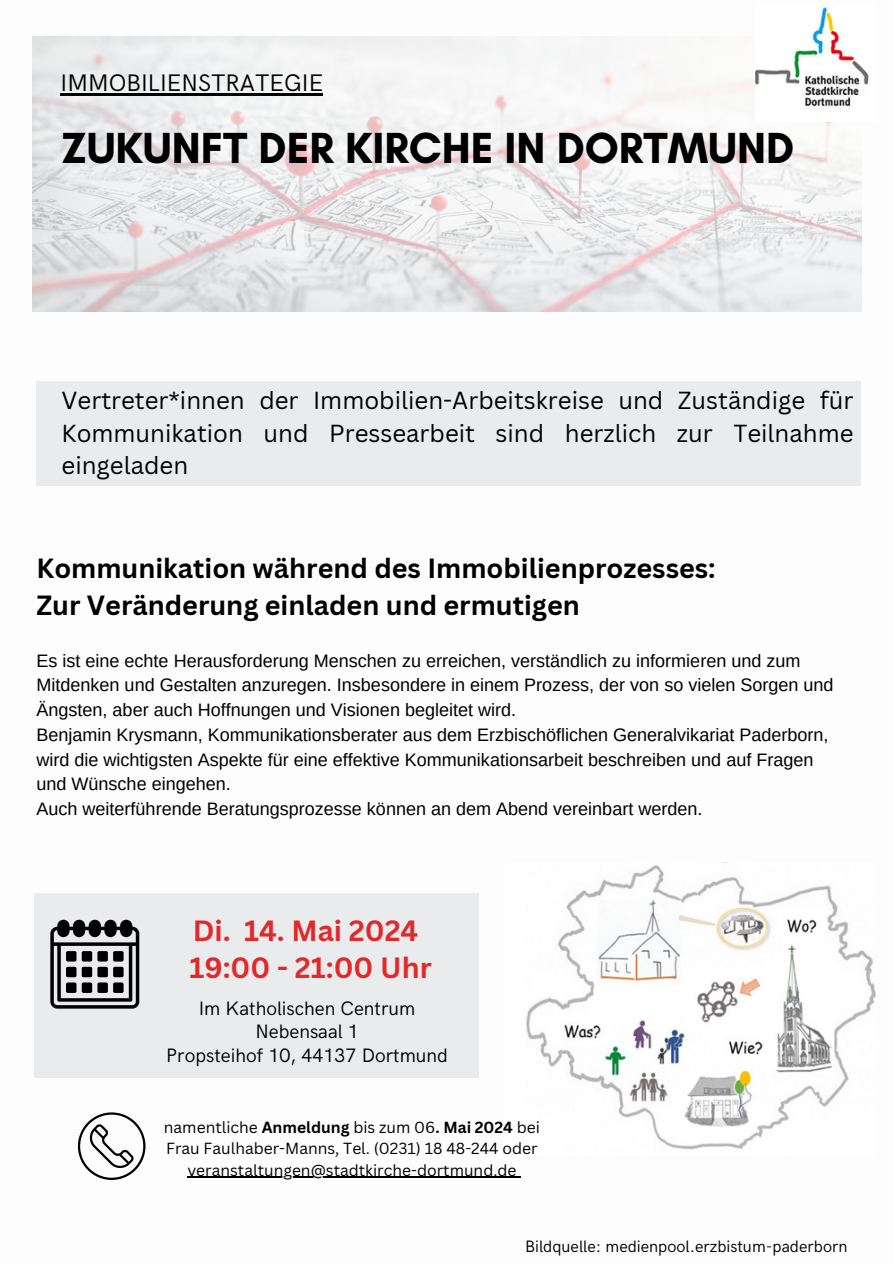
<style>
.page{position:relative;width:894px;height:1264px;background:#fff}
.page>*{position:absolute;margin:0;border:0;box-sizing:border-box;transform-origin:0 0}
.t1{font:700 44.25px "Glacial Indifference";color:#000}
.t2{font:700 28.5px "Canva Sans";color:#e32829}
.t3{font:700 27px/37.2px "Canva Sans";color:#000}
.t4{font:24px/32.7px "Canva Sans";color:#000;text-align:justify}
.t5{font:24px "HK Grotesk";color:#000}
.t6{font:19.5px/23.7px "HK Grotesk";color:#000;text-align:center}
.t7{font:18px/24.8px "Arimo";color:#000}
.t8{font:16.5px "HK Grotesk";color:#000}
.t9{font:15.6px/21.3px "Canva Sans";color:#000}
.s1{font-weight:700}
</style>
<div class="page">
<img style="left:32px;top:37px;width:828px;height:274px">
<svg style="left:78px;top:1112px;width:67px;height:67px"></svg>
<img style="left:526px;top:862px;width:349px;height:288px">
<div style="left:37px;top:381px;width:824px;height:104px;background:#e9ebed"></div>
<div style="left:34px;top:893px;width:444px;height:184px;background:#e9ebed"></div>
<svg style="left:50px;top:919px;width:89px;height:89px"></svg>
<div style="left:66px;top:951px;width:10px;height:10px;background:#000;border-radius:2px"></div>
<div style="left:82px;top:951px;width:10px;height:10px;background:#000;border-radius:2px"></div>
<div style="left:97px;top:951px;width:11px;height:10px;background:#000;border-radius:2px"></div>
<div style="left:113px;top:951px;width:10px;height:10px;background:#000;border-radius:2px"></div>
<div style="left:66px;top:982px;width:10px;height:10px;background:#000;border-radius:2px"></div>
<div style="left:82px;top:982px;width:10px;height:10px;background:#000;border-radius:2px"></div>
<div style="left:97px;top:982px;width:11px;height:10px;background:#000;border-radius:2px"></div>
<div style="left:113px;top:982px;width:10px;height:10px;background:#000;border-radius:2px"></div>
<div style="left:66px;top:966px;width:10px;height:11px;background:#000;border-radius:2px"></div>
<div style="left:82px;top:966px;width:10px;height:11px;background:#000;border-radius:2px"></div>
<div style="left:97px;top:966px;width:11px;height:11px;background:#000;border-radius:2px"></div>
<div style="left:113px;top:966px;width:10px;height:11px;background:#000;border-radius:2px"></div>
<hr style="left:61px;top:94px;width:262px;height:2px;background:#000">
<img style="left:755px;top:6px;width:114px;height:116px">
<hr style="left:187px;top:1176px;width:329px;height:1px;background:#000">
<h1 class="t5" style="left:61px;top:70px;width:264px">IMMOBILIENSTRATEGIE</h1>
<h3 class="t1" style="left:62px;top:121px;width:734px">ZUKUNFT DER KIRCHE IN DORTMUND</h3>
<p class="t4" style="left:62px;top:383px;width:793px">Vertreter*innen der Immobilien-Arbeitskreise und Zuständige für Kommunikation und Pressearbeit sind herzlich zur Teilnahme eingeladen</p>
<h2 class="t3" style="left:37px;top:548px;width:680px">Kommunikation während des Immobilienprozesses:<br>Zur Veränderung einladen und ermutigen</h2>
<h5 class="t7" style="left:37px;top:648px;width:798px">Es ist eine echte Herausforderung Menschen zu erreichen, verständlich zu informieren und zum Mitdenken und Gestalten anzuregen. Insbesondere in einem Prozess, der von so vielen Sorgen und Ängsten, aber auch Hoffnungen und Visionen begleitet wird.<br>Benjamin Krysmann, Kommunikationsberater aus dem Erzbischöflichen Generalvikariat Paderborn, wird die wichtigsten Aspekte für eine effektive Kommunikationsarbeit beschreiben und auf Fragen und Wünsche eingehen.<br>Auch weiterführende Beratungsprozesse können an dem Abend vereinbart werden.</h5>
<h2 class="t2" style="left:193px;top:910px;width:227px">Di. 14. Mai 2024</h2>
<p class="t2" style="left:189px;top:947px;width:244px">19:00 - 21:00 Uhr</p>
<h2 class="t6" style="left:199px;top:997px;width:218px">Im Katholischen Centrum<br>Nebensaal 1</h2>
<h5 class="t6" style="left:166px;top:1044px;width:283px">Propsteihof 10, 44137 Dortmund</h5>
<p class="t9" style="left:164px;top:1116px;width:377px">namentliche <span class="s1">Anmeldung</span> bis zum 06<span class="s1">. Mai 2024</span> bei<br>Frau Faulhaber-Manns, Tel. (0231) 18 48-244 oder</p>
<p class="t9" style="left:187px;top:1158px;width:330px">veranstaltungen@stadtkirche-dortmund.de</p>
<p class="t8" style="left:525px;top:1237px;width:324px">Bildquelle: medienpool.erzbistum-paderborn</p>
</div>
